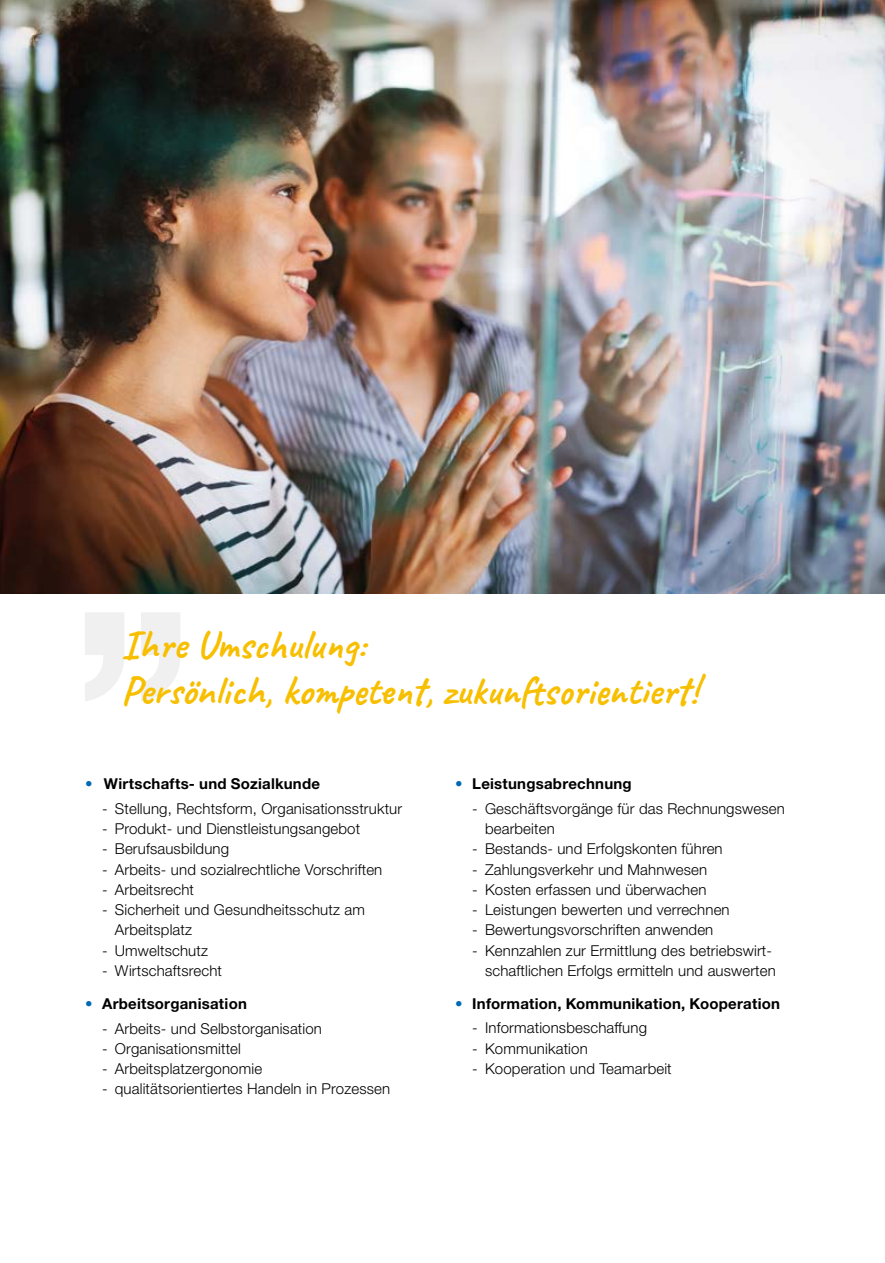
<style>
.page{position:relative;width:885px;height:1263px;background:#fff}
.page>*{position:absolute;margin:0;border:0;box-sizing:border-box;transform-origin:0 0}
.t1{font:700 277.2px "Helvetica Neue LT Pro";color:#f0f0f0}
.t2{font:700 40.5px/46.5px "Caveat";color:#f7bf00}
.t3{font:300 15px/20.2px "Helvetica Neue LT Std";letter-spacing:.01em;color:#000}
.t4{font:700 15px "Helvetica Neue LT Pro";letter-spacing:.015em;color:#000}
.s1{font-family:"Helvetica Neue LT Std";font-weight:300;color:#0069b4}
</style>
<div class="page">
<img style="left:0;top:0;width:884px;height:593px">
<h1 class="t1" style="left:66px;top:540px;width:135px">’’</h1>
<h2 class="t2" style="left:121px;top:621px;width:578px">Ihre Umschulung:<br>Persönlich, kompetent, zukunftsorientiert!</h2>
<p class="t4" style="left:85px;top:775px;width:236px"><span class="s1">•</span> Wirtschafts- und Sozialkunde</p>
<p class="t3" style="left:102px;top:798px;width:301px">- Stellung, Rechtsform, Organisationsstruktur</p>
<p class="t3" style="left:102px;top:818px;width:259px">- Produkt- und Dienstleistungsangebot</p>
<p class="t3" style="left:102px;top:839px;width:128px">- Berufsausbildung</p>
<p class="t3" style="left:102px;top:859px;width:282px">- Arbeits- und sozialrechtliche Vorschriften</p>
<p class="t3" style="left:102px;top:879px;width:93px">- Arbeitsrecht</p>
<p class="t3" style="left:115px;top:899px;width:251px;text-indent:-13px">- Sicherheit und Gesundheitsschutz am<br>Arbeitsplatz</p>
<p class="t3" style="left:102px;top:940px;width:107px">- Umweltschutz</p>
<p class="t3" style="left:102px;top:960px;width:121px">- Wirtschaftsrecht</p>
<p class="t4" style="left:85px;top:994px;width:163px"><span class="s1">•</span> Arbeitsorganisation</p>
<p class="t3" style="left:102px;top:1018px;width:221px">- Arbeits- und Selbstorganisation</p>
<p class="t3" style="left:102px;top:1038px;width:140px">- Organisationsmittel</p>
<p class="t3" style="left:102px;top:1058px;width:161px">- Arbeitsplatzergonomie</p>
<p class="t3" style="left:102px;top:1078px;width:289px">- qualitätsorientiertes Handeln in Prozessen</p>
<p class="t4" style="left:455px;top:775px;width:178px"><span class="s1">•</span> Leistungsabrechnung</p>
<p class="t3" style="left:485px;top:798px;width:301px;text-indent:-13px">- Geschäftsvorgänge für das Rechnungswesen bearbeiten</p>
<p class="t3" style="left:472px;top:839px;width:252px">- Bestands- und Erfolgskonten führen</p>
<p class="t3" style="left:472px;top:859px;width:236px">- Zahlungsverkehr und Mahnwesen</p>
<p class="t3" style="left:472px;top:879px;width:236px">- Kosten erfassen und überwachen</p>
<p class="t3" style="left:472px;top:899px;width:259px">- Leistungen bewerten und verrechnen</p>
<p class="t3" style="left:472px;top:920px;width:242px">- Bewertungsvorschriften anwenden</p>
<p class="t3" style="left:472px;top:940px;width:305px;text-align:right">- Kennzahlen zur Ermittlung des betriebswirt&shy;schaftlichen Erfolgs ermitteln und auswerten</p>
<p class="t4" style="left:455px;top:994px;width:326px"><span class="s1">•</span> Information, Kommunikation, Kooperation</p>
<p class="t3" style="left:472px;top:1018px;width:176px">- Informationsbeschaffung</p>
<p class="t3" style="left:472px;top:1038px;width:117px">- Kommunikation</p>
<p class="t3" style="left:472px;top:1058px;width:201px">- Kooperation und Teamarbeit</p>
</div>
